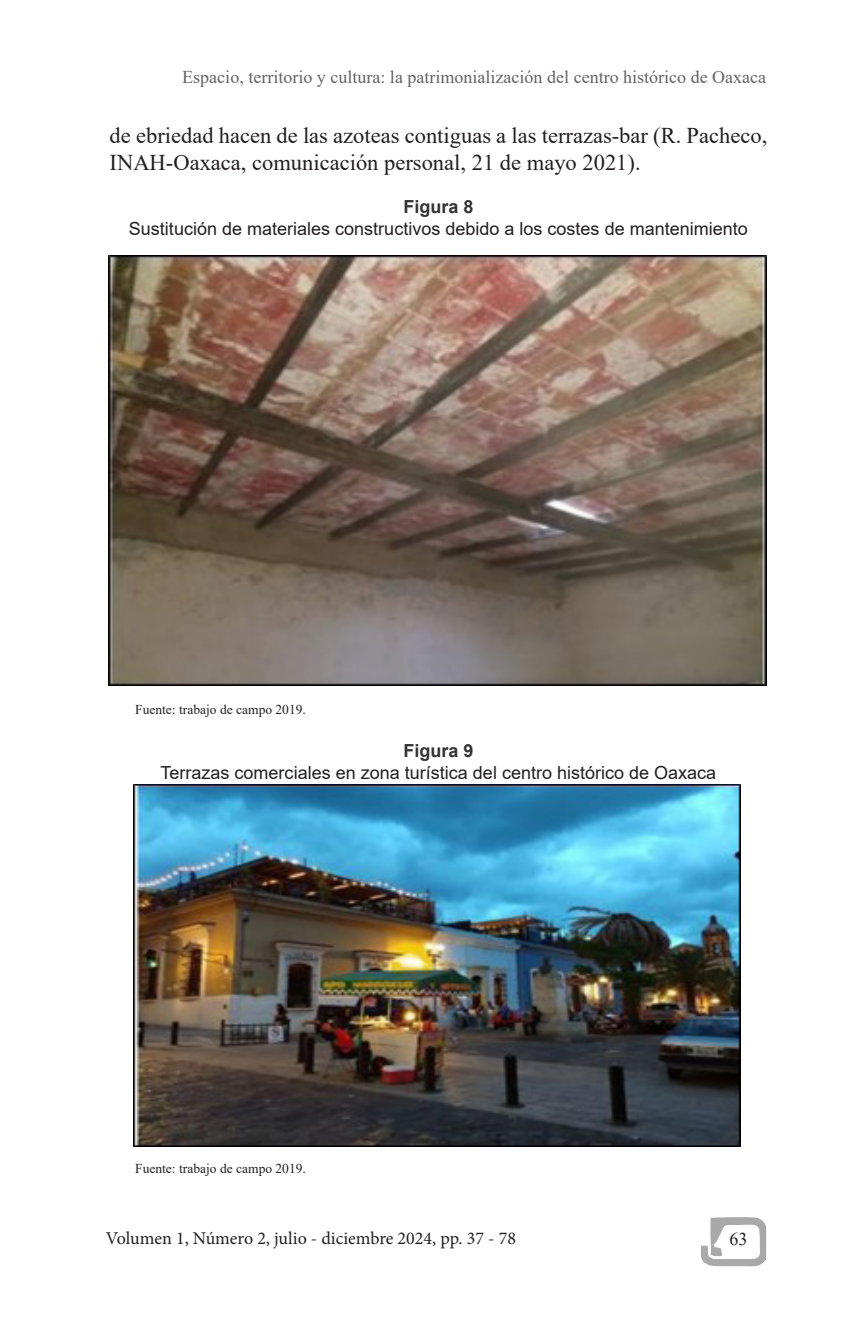
<style>
.page{position:relative;width:862px;height:1340px;background:#fff}
.page>*{position:absolute;margin:0;border:0;box-sizing:border-box;transform-origin:0 0}
.a_texto_base{font:22.5px/27px "Times New Roman";color:#231f20}
.a_titulo_elementos_graficos{font:18px "Arial";color:#231f20}
.t1{font:18px "Times New Roman";color:#636366}
.t2{font:18px "Minion Pro";color:#231f20}
.a_titulo_elementos_graficos-2{font:700 18px "Arial";color:#333}
.t3{font:18px "Times New Roman";color:#231f20}
.a_fuente_elementos_graficos{font:13.5px "Times New Roman";color:#231f20}
</style>
<div class="page">
<img style="left:108px;top:256px;width:657px;height:429px">
<img style="left:134px;top:784px;width:606px;height:362px">
<svg style="left:701px;top:1217px;width:64px;height:49px"></svg>
<p class="t1" style="left:182px;top:65px;width:585px">Espacio, territorio y cultura: la patrimonialización del centro histórico de Oaxaca</p>
<p class="a_texto_base" style="left:109px;top:121px;width:658px">de ebriedad hacen de las azoteas contiguas a las terrazas-bar (R. Pacheco,<br>INAH-Oaxaca, comunicación personal, 21 de mayo 2021).</p>
<p class="a_titulo_elementos_graficos-2" style="left:403px;top:194px;width:72px">Figura 8</p>
<p class="a_titulo_elementos_graficos" style="left:129px;top:216px;width:620px">Sustitución de materiales constructivos debido a los costes de mantenimiento</p>
<p class="a_fuente_elementos_graficos" style="left:135px;top:699px;width:172px">Fuente: trabajo de campo 2019.</p>
<p class="a_titulo_elementos_graficos-2" style="left:403px;top:738px;width:72px">Figura 9</p>
<p class="a_titulo_elementos_graficos" style="left:160px;top:760px;width:557px">Terrazas comerciales en zona turística del centro histórico de Oaxaca</p>
<p class="a_fuente_elementos_graficos" style="left:135px;top:1159px;width:172px">Fuente: trabajo de campo 2019.</p>
<p class="t2" style="left:106px;top:1225px;width:411px">Volumen 1, Número 2, julio - diciembre 2024, pp. 37 - 78</p>
<p class="t3" style="left:729px;top:1226px;width:19px">63</p>
</div>
